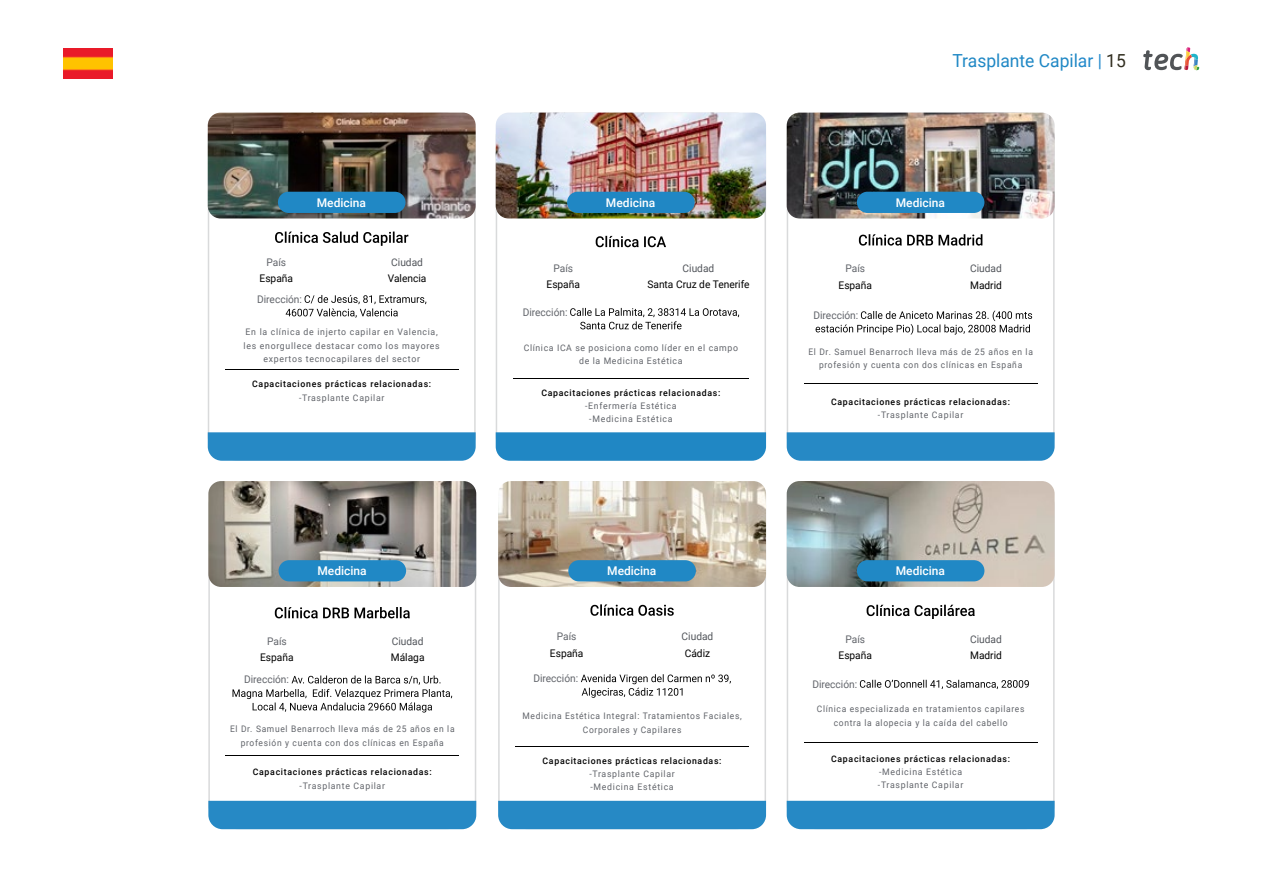
<style>
.page{position:relative;width:1263px;height:893px;background:#fff}
.page>*{position:absolute;margin:0;border:0;box-sizing:border-box;transform-origin:0 0}
.t1{font:18px "Roboto";color:#2088c5}
.t2{font:500 12px "Roboto";color:#fff}
.t3{font:10.5px "Roboto";color:#000}
.t4{font:10.5px "Roboto";color:#61646a}
.t5{font:10.5px "Roboto";color:#52555b}
.t6{font:9px/13.5px "Roboto";letter-spacing:.08em;color:#61646a;text-align:center}
.t7{font:9px/13.5px "Roboto";letter-spacing:.08em;color:#61646a;text-align:center;scale:.94 1}
.t8{font:500 9px "Roboto";letter-spacing:.08em;color:#000}
.s1{color:#2289cb}
.s2{color:#312e20}
</style>
<div class="page">
<svg style="left:1143px;top:47px;width:56px;height:24px"></svg>
<img style="left:64px;top:49px;width:49px;height:30px">
<svg style="left:207px;top:112px;width:269px;height:337px"></svg>
<img style="left:208px;top:113px;width:268px;height:105px">
<div style="left:278px;top:192px;width:127px;height:21px;background:#2088c5;border-radius:11px"></div>
<svg style="left:208px;top:432px;width:268px;height:29px;background:#2c8cc6"></svg>
<hr style="left:225px;top:369px;width:234px;height:1px;background:#000">
<svg style="left:275px;top:232px;width:133px;height:14px"></svg>
<svg style="left:286px;top:295px;width:140px;height:23px"></svg>
<svg style="left:495px;top:112px;width:272px;height:337px"></svg>
<img style="left:496px;top:113px;width:270px;height:105px">
<div style="left:567px;top:192px;width:128px;height:21px;background:#2087c4;border-radius:11px"></div>
<svg style="left:496px;top:432px;width:270px;height:29px;background:#268ac5"></svg>
<hr style="left:513px;top:378px;width:236px;height:1px;background:#000">
<svg style="left:596px;top:236px;width:70px;height:11px"></svg>
<svg style="left:570px;top:308px;width:169px;height:21px"></svg>
<svg style="left:786px;top:112px;width:269px;height:339px"></svg>
<img style="left:787px;top:113px;width:267px;height:105px">
<div style="left:857px;top:192px;width:127px;height:21px;background:#2088c5;border-radius:11px"></div>
<svg style="left:787px;top:432px;width:267px;height:29px;background:#2c8cc6"></svg>
<hr style="left:804px;top:383px;width:233px;height:1px;background:#000">
<svg style="left:859px;top:234px;width:123px;height:12px"></svg>
<svg style="left:815px;top:310px;width:217px;height:25px"></svg>
<svg style="left:208px;top:492px;width:269px;height:338px"></svg>
<img style="left:208px;top:481px;width:268px;height:106px">
<div style="left:279px;top:560px;width:127px;height:21px;background:#2088c5;border-radius:11px"></div>
<div style="left:208px;top:801px;width:268px;height:28px;background:#2689c5"></div>
<hr style="left:225px;top:756px;width:234px;height:1px;background:#000">
<svg style="left:275px;top:607px;width:135px;height:11px"></svg>
<svg style="left:232px;top:675px;width:220px;height:38px"></svg>
<svg style="left:498px;top:523px;width:269px;height:307px"></svg>
<img style="left:498px;top:481px;width:268px;height:106px">
<div style="left:568px;top:560px;width:128px;height:21px;background:#2088c5;border-radius:11px"></div>
<div style="left:498px;top:801px;width:268px;height:28px;background:#2689c5"></div>
<hr style="left:515px;top:746px;width:234px;height:1px;background:#000">
<svg style="left:590px;top:604px;width:84px;height:12px"></svg>
<svg style="left:581px;top:674px;width:150px;height:24px"></svg>
<svg style="left:786px;top:490px;width:269px;height:340px"></svg>
<img style="left:787px;top:481px;width:267px;height:106px">
<div style="left:857px;top:560px;width:127px;height:21px;background:#2088c5;border-radius:11px"></div>
<div style="left:787px;top:801px;width:267px;height:28px;background:#2689c5"></div>
<hr style="left:804px;top:742px;width:233px;height:1px;background:#000">
<svg style="left:866px;top:605px;width:109px;height:14px"></svg>
<svg style="left:860px;top:680px;width:169px;height:9px"></svg>
<h1 class="t1" style="left:952px;top:48px;width:175px">Trasplante Capil<span class="s1">ar |</span> <span class="s2">15</span></h1>
<h2 class="t2" style="left:317px;top:194px;width:51px">Medicina</h2>
<h2 class="t2" style="left:606px;top:194px;width:51px">Medicina</h2>
<h2 class="t2" style="left:896px;top:194px;width:51px">Medicina</h2>
<p class="t4" style="left:266px;top:255px;width:21px">País</p>
<p class="t3" style="left:260px;top:271px;width:35px">España</p>
<p class="t5" style="left:391px;top:255px;width:33px">Ciudad</p>
<p class="t3" style="left:388px;top:271px;width:40px">Valencia</p>
<p class="t4" style="left:553px;top:260px;width:21px">País</p>
<p class="t3" style="left:547px;top:277px;width:35px">España</p>
<p class="t5" style="left:683px;top:260px;width:33px">Ciudad</p>
<p class="t3" style="left:647px;top:277px;width:104px">Santa Cruz de Tenerife</p>
<p class="t4" style="left:845px;top:261px;width:21px">País</p>
<p class="t3" style="left:838px;top:277px;width:35px">España</p>
<p class="t5" style="left:970px;top:261px;width:33px">Ciudad</p>
<p class="t3" style="left:970px;top:277px;width:33px">Madrid</p>
<p class="t4" style="left:257px;top:292px;width:46px">Dirección:</p>
<p class="t6" style="left:244px;top:325px;width:198px">En la clínica de injerto capilar en Valencia, les enorgullece destacar como los mayores expertos tecnocapilares del sector</p>
<p class="t8" style="left:252px;top:378px;width:180px">Capacitaciones prácticas relacionadas:</p>
<p class="t6" style="left:299px;top:390px;width:87px">-Trasplante Capilar</p>
<p class="t4" style="left:523px;top:305px;width:46px">Dirección:</p>
<p class="t6" style="left:524px;top:340px;width:216px">Clínica ICA se posiciona como líder en el campo de la Medicina Estética</p>
<p class="t8" style="left:541px;top:386px;width:180px">Capacitaciones prácticas relacionadas:</p>
<p class="t6" style="left:585px;top:399px;width:93px">-Enfermería Estética -Medicina Estética</p>
<p class="t4" style="left:813px;top:308px;width:46px">Dirección:</p>
<p class="t7" style="left:808px;top:345px;width:240px">El Dr. Samuel Benarroch lleva más de 25 años en la profesión y cuenta con dos clínicas en España</p>
<p class="t8" style="left:831px;top:395px;width:180px">Capacitaciones prácticas relacionadas:</p>
<p class="t6" style="left:878px;top:408px;width:87px">-Trasplante Capilar</p>
<h2 class="t2" style="left:317px;top:563px;width:51px">Medicina</h2>
<h2 class="t2" style="left:607px;top:563px;width:51px">Medicina</h2>
<h2 class="t2" style="left:896px;top:563px;width:51px">Medicina</h2>
<p class="t4" style="left:267px;top:633px;width:21px">País</p>
<p class="t3" style="left:260px;top:650px;width:35px">España</p>
<p class="t5" style="left:392px;top:633px;width:33px">Ciudad</p>
<p class="t3" style="left:391px;top:650px;width:35px">Málaga</p>
<p class="t4" style="left:557px;top:629px;width:21px">País</p>
<p class="t3" style="left:550px;top:646px;width:35px">España</p>
<p class="t5" style="left:682px;top:629px;width:33px">Ciudad</p>
<p class="t3" style="left:685px;top:646px;width:27px">Cádiz</p>
<p class="t4" style="left:845px;top:631px;width:21px">País</p>
<p class="t3" style="left:838px;top:648px;width:35px">España</p>
<p class="t5" style="left:970px;top:631px;width:33px">Ciudad</p>
<p class="t3" style="left:970px;top:648px;width:33px">Madrid</p>
<p class="t4" style="left:244px;top:672px;width:46px">Dirección:</p>
<p class="t7" style="left:230px;top:722px;width:240px">El Dr. Samuel Benarroch lleva más de 25 años en la profesión y cuenta con dos clínicas en España</p>
<p class="t8" style="left:253px;top:766px;width:180px">Capacitaciones prácticas relacionadas:</p>
<p class="t6" style="left:300px;top:778px;width:87px">-Trasplante Capilar</p>
<p class="t4" style="left:533px;top:671px;width:46px">Dirección:</p>
<p class="t7" style="left:522px;top:709px;width:235px">Medicina Estética Integral: Tratamientos Faciales,<br>Corporales y Capilares</p>
<p class="t8" style="left:543px;top:754px;width:180px">Capacitaciones prácticas relacionadas:</p>
<p class="t6" style="left:589px;top:767px;width:87px;text-align:left">-Trasplante Capilar -Medicina Estética</p>
<p class="t4" style="left:812px;top:677px;width:46px">Dirección:</p>
<p class="t7" style="left:817px;top:702px;width:222px">Clínica especializada en tratamientos capilares contra la alopecia y la caída del cabello</p>
<p class="t8" style="left:831px;top:752px;width:180px">Capacitaciones prácticas relacionadas:</p>
<p class="t6" style="left:878px;top:765px;width:87px;text-align:left">-Medicina Estética -Trasplante Capilar</p>
</div>
